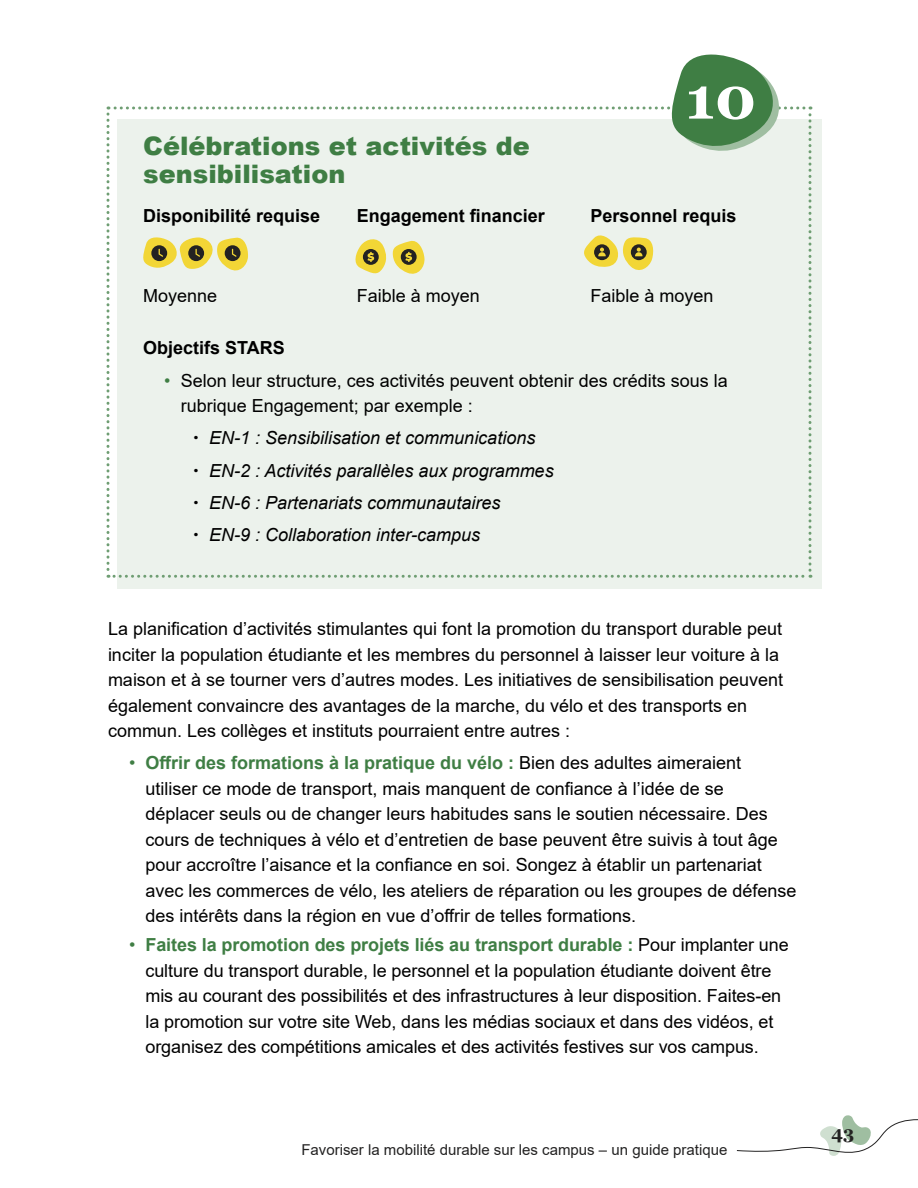
<style>
.page{position:relative;width:918px;height:1188px;background:#fff}
.page>*{position:absolute;margin:0;border:0;box-sizing:border-box;transform-origin:0 0}
.Body{font:700 59.4px "Georgia";color:#fff}
.t1{font:900 25.5px/28.5px "Arial";color:#3f7e44}
.Body-2{font:18px/25.5px "Arial";color:#000}
.t2{font:italic 18px "Arial";color:#000}
.Body-3{font:700 18px "Arial";color:#000}
.t3{font:700 18px "Georgia";color:#232222}
.t4{font:15px "Arial";color:#232222}
.s1{color:#3f7e44}
.s2{font-weight:700;color:#3f7e44}
</style>
<div class="page">
<svg style="left:736px;top:1115px;width:182px;height:41px"></svg>
<div style="left:117px;top:119px;width:705px;height:470px;background:#ecf2ec"></div>
<svg style="left:106px;top:54px;width:706px;height:524px"></svg>
<p class="Body" style="left:686px;top:60px;width:72px">10</p>
<h2 class="t1" style="left:143px;top:131px;width:388px">Célébrations et activités de sensibilisation</h2>
<p class="Body-3" style="left:143px;top:203px;width:179px">Disponibilité requise</p>
<p class="Body-3" style="left:357px;top:203px;width:190px">Engagement financier</p>
<p class="Body-3" style="left:591px;top:203px;width:148px">Personnel requis</p>
<p class="Body-2" style="left:143px;top:283px;width:76px">Moyenne</p>
<p class="Body-2" style="left:357px;top:283px;width:125px">Faible à moyen</p>
<p class="Body-2" style="left:591px;top:283px;width:125px">Faible à moyen</p>
<p class="Body-3" style="left:143px;top:335px;width:143px">Objectifs STARS</p>
<p class="Body-2" style="left:181px;top:367px;width:549px;text-indent:-16px"><span class="s1">•</span> Selon leur structure, ces activités peuvent obtenir des crédits sous la rubrique Engagement; par exemple :</p>
<p class="t2" style="left:209px;top:426px;width:328px">EN-1 : Sensibilisation et communications</p>
<p class="t2" style="left:209px;top:459px;width:346px">EN-2 : Activités parallèles aux programmes</p>
<p class="t2" style="left:209px;top:491px;width:293px">EN-6 : Partenariats communautaires</p>
<p class="t2" style="left:209px;top:523px;width:272px">EN-9 : Collaboration inter-campus</p>
<p class="Body-2" style="left:108px;top:616px;width:677px">La planification d’activités stimulantes qui font la promotion du transport durable peut inciter la population étudiante et les membres du personnel à laisser leur voiture à la maison et à se tourner vers d’autres modes. Les initiatives de sensibilisation peuvent également convaincre des avantages de la marche, du vélo et des transports en commun. Les collèges et instituts pourraient entre autres :</p>
<p class="Body-2" style="left:146px;top:750px;width:652px;text-indent:-16px"><span class="s1">•</span> <span class="s2">Offrir des formations à la pratique du vélo :</span> Bien des adultes aimeraient utiliser ce mode de transport, mais manquent de confiance à l’idée de se déplacer seuls ou de changer leurs habitudes sans le soutien nécessaire. Des cours de techniques à vélo et d’entretien de base peuvent être suivis à tout âge pour accroître l’aisance et la confiance en soi. Songez à établir un partenariat avec les commerces de vélo, les ateliers de réparation ou les groupes de défense des intérêts dans la région en vue d’offrir de telles formations.</p>
<p class="Body-2" style="left:146px;top:932px;width:645px;text-indent:-16px"><span class="s1">•</span> <span class="s2">Faites la promotion des projets liés au transport durable :</span> Pour implanter une culture du transport durable, le personnel et la population étudiante doivent être mis au courant des possibilités et des infrastructures à leur disposition. Faites-en la promotion sur votre site Web, dans les médias sociaux et dans des vidéos, et organisez des compétitions amicales et des activités festives sur vos campus.</p>
<p class="t4" style="left:301px;top:1139px;width:427px">Favoriser la mobilité durable sur les campus – un guide pratique</p>
<p class="t3" style="left:832px;top:1122px;width:24px">43</p>
</div>
